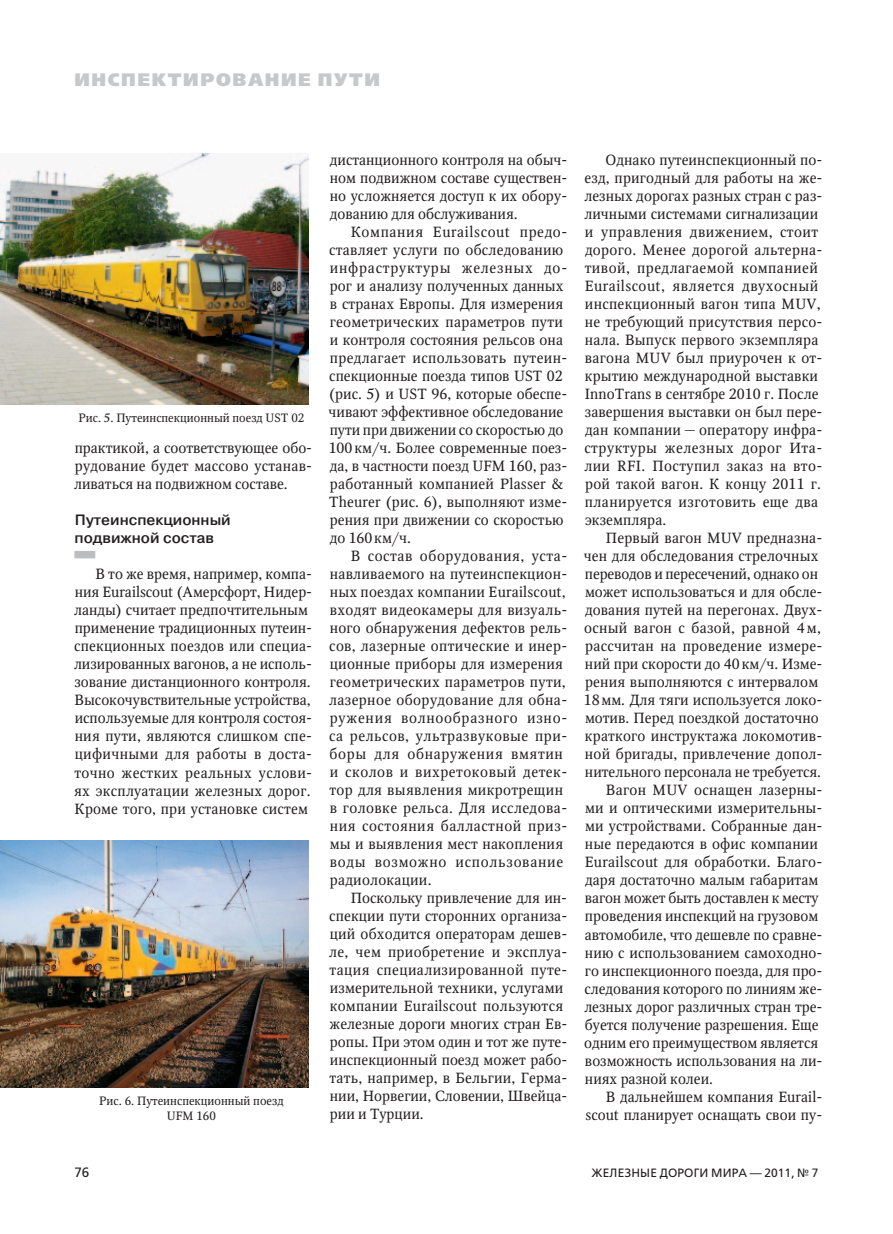
<style>
.page{position:relative;width:893px;height:1234px;background:#fff}
.page>*{position:absolute;margin:0;border:0;box-sizing:border-box;transform-origin:0 0}
.t1{font:800 18px "Free Set";letter-spacing:.09em;color:#c7c8ca}
.t2{font:500 15px/18px "Pragmatica";color:#231f20}
.t3{font:14.7px/18px "Octava";letter-spacing:.01em;color:#231f20}
.t4{font:14.7px "Octava";letter-spacing:-.01em;color:#231f20}
.t5{font:13.5px "Free Set";color:#231f20}
.t6{font:12px/15px "Octava";color:#231f20;text-align:center}
.t7{font:12px "Free Set";letter-spacing:.01em;color:#231f20}
</style>
<div class="page">
<div style="left:74px;top:550px;width:21px;height:8px;background:#bcbdc0"></div>
<img style="left:0;top:153px;width:308px;height:251px">
<img style="left:0;top:840px;width:308px;height:247px">
<p class="t1" style="left:74px;top:68px;width:305px">Инспектирование пути</p>
<p class="t6" style="left:78px;top:410px;width:227px">Рис. 5. Путеинспекционный поезд UST 02</p>
<p class="t3" style="left:74px;top:439px;width:240px;text-align:justify">практикой, а соответствующее обо‑ рудование будет массово устанав‑ ливаться на подвижном составе.</p>
<p class="t2" style="left:75px;top:511px;width:158px">Путеинспекционный подвижной состав</p>
<p class="t3" style="left:74px;top:565px;width:240px;text-indent:22px">В то же время, например, компа‑ ния Eurailscout (Амерсфорт, Нидер‑ ланды) считает предпочтительным применение традиционных путеин‑ спекционных поездов или специа‑ лизированных вагонов, а не исполь‑ зование дистанционного контроля.<br>Высокочувствительные устройства, используемые для контроля состоя‑ ния пути, являются слишком спе‑ цифичными для работы в доста‑ точно жестких реальных услови‑ ях эксплуатации железных дорог.<br>Кроме того, при установке систем</p>
<p class="t6" style="left:99px;top:1092px;width:186px">Рис. 6. Путеинспекционный поезд<br>UFM 160</p>
<p class="t3" style="left:330px;top:151px;width:239px;text-align:justify">дистанционного контроля на обыч‑ ном подвижном составе существен‑ но усложняется доступ к их обору‑ дованию для обслуживания.</p>
<p class="t3" style="left:329px;top:223px;width:240px;text-indent:22px">Компания Eurailscout предо‑ ставляет услуги по обследованию инфраструктуры железных до‑ рог и анализу полученных данных в странах Европы. Для измерения геометрических параметров пути и контроля состояния рельсов она предлагает использовать путеин‑ спекционные поезда типов UST 02 (рис. 5) и UST 96, которые обеспе‑ чивают эффективное обследование пути при движении со скоростью до<br>100км/ч. Более современные поез‑ да, в частности поезд UFM 160, раз‑ работанный компанией Plasser &amp;<br>Theurer (рис. 6), выполняют изме‑ рения при движении со скоростью до 160км/ч.</p>
<p class="t3" style="left:329px;top:547px;width:240px;text-indent:22px">В состав оборудования, уста‑ навливаемого на путеинспекцион‑ ных поездах компании Eurailscout, входят видеокамеры для визуаль‑ ного обнаружения дефектов рель‑ сов, лазерные оптические и инер‑ ционные приборы для измерения геометрических параметров пути, лазерное оборудование для обна‑ ружения волнообразного изно‑ са рельсов, ультразвуковые при‑ боры для обнаружения вмятин и сколов и вихретоковый детек‑ тор для выявления микротрещин в головке рельса. Для исследова‑ ния состояния балластной приз‑ мы и выявления мест накопления воды возможно использование радиолокации.</p>
<p class="t3" style="left:329px;top:888px;width:240px;text-indent:22px">Поскольку привлечение для ин‑ спекции пути сторонних организа‑ ций обходится операторам дешев‑ ле, чем приобретение и эксплуа‑ тация специализированной путе‑ измерительной техники, услугами компании Eurailscout пользуются железные дороги многих стран Ев‑ ропы. При этом один и тот же путе‑ инспекционный поезд может рабо‑ тать, например, в Бельгии, Герма‑ нии, Норвегии, Словении, Швейца‑ рии и Турции.</p>
<p class="t3" style="left:584px;top:150px;width:240px;text-indent:21px">Однако путеинспекционный по‑ езд, пригодный для работы на же‑ лезных дорогах разных стран с раз‑ личными системами сигнализации и управления движением, стоит дорого. Менее дорогой альтерна‑ тивой, предлагаемой компанией<br>Eurailscout, является двухосный инспекционный вагон типа MUV, не требующий присутствия персо‑ нала. Выпуск первого экземпляра вагона MUV был приурочен к от‑ крытию международной выставки<br>InnoТrans в сентябре 2010 г. После завершения выставки он был пере‑ дан компании — оператору инфра‑ структуры железных дорог Ита‑ лии RFI. Поступил заказ на вто‑ рой такой вагон. К концу 2011 г. планируется изготовить еще два экземпляра.</p>
<p class="t3" style="left:606px;top:529px;width:218px">Первый вагон MUV предназна‑</p>
<p class="t3" style="left:584px;top:547px;width:236px">чен для обследования стрелочных</p>
<p class="t4" style="left:585px;top:565px;width:235px">переводов и пересечений, однако он</p>
<p class="t3" style="left:585px;top:583px;width:239px">может использоваться и для обсле‑</p>
<p class="t3" style="left:585px;top:601px;width:239px">дования путей на перегонах. Двух‑</p>
<p class="t3" style="left:584px;top:619px;width:238px">осный вагон с базой, равной 4м,</p>
<p class="t3" style="left:585px;top:637px;width:239px">рассчитан на проведение измере‑</p>
<p class="t3" style="left:585px;top:655px;width:239px">ний при скорости до 40км/ч. Изме‑</p>
<p class="t3" style="left:585px;top:673px;width:235px">рения выполняются с интервалом</p>
<p class="t3" style="left:584px;top:691px;width:240px">18мм. Для тяги используется локо‑</p>
<p class="t3" style="left:585px;top:709px;width:235px">мотив. Перед поездкой достаточно</p>
<p class="t3" style="left:585px;top:727px;width:239px">краткого инструктажа локомотив‑</p>
<p class="t3" style="left:585px;top:745px;width:239px">ной бригады, привлечение допол‑</p>
<p class="t3" style="left:585px;top:763px;width:238px">нительного персонала не требуется.</p>
<p class="t3" style="left:606px;top:781px;width:218px">Вагон MUV оснащен лазерны‑</p>
<p class="t3" style="left:585px;top:799px;width:239px">ми и оптическими измерительны‑</p>
<p class="t3" style="left:585px;top:817px;width:239px">ми устройствами. Собранные дан‑</p>
<p class="t3" style="left:585px;top:835px;width:235px">ные передаются в офис компании</p>
<p class="t3" style="left:585px;top:853px;width:239px">Eurailscout для обработки. Благо‑</p>
<p class="t3" style="left:585px;top:871px;width:235px">даря достаточно малым габаритам</p>
<p class="t4" style="left:585px;top:889px;width:235px">вагон может быть доставлен к месту</p>
<p class="t3" style="left:585px;top:907px;width:235px">проведения инспекций на грузовом</p>
<p class="t3" style="left:585px;top:925px;width:239px">автомобиле, что дешевле по сравне‑</p>
<p class="t3" style="left:585px;top:943px;width:239px">нию с использованием самоходно‑</p>
<p class="t3" style="left:585px;top:961px;width:239px">го инспекционного поезда, для про‑</p>
<p class="t3" style="left:584px;top:979px;width:240px">следования которого по линиям же‑</p>
<p class="t3" style="left:584px;top:997px;width:240px">лезных дорог различных стран тре‑</p>
<p class="t3" style="left:585px;top:1015px;width:235px">буется получение разрешения. Еще</p>
<p class="t3" style="left:584px;top:1033px;width:235px">одним его преимуществом является</p>
<p class="t3" style="left:585px;top:1051px;width:239px">возможность использования на ли‑</p>
<p class="t3" style="left:585px;top:1069px;width:130px">ниях разной колеи.</p>
<p class="t3" style="left:606px;top:1087px;width:216px">В дальнейшем компания Eurail-</p>
<p class="t3" style="left:585px;top:1105px;width:239px">scout планирует оснащать свои пу‑</p>
<p class="t5" style="left:74px;top:1163px;width:17px">76</p>
<p class="t7" style="left:591px;top:1165px;width:229px">Железные дороги мира — 2011, № 7</p>
</div>
